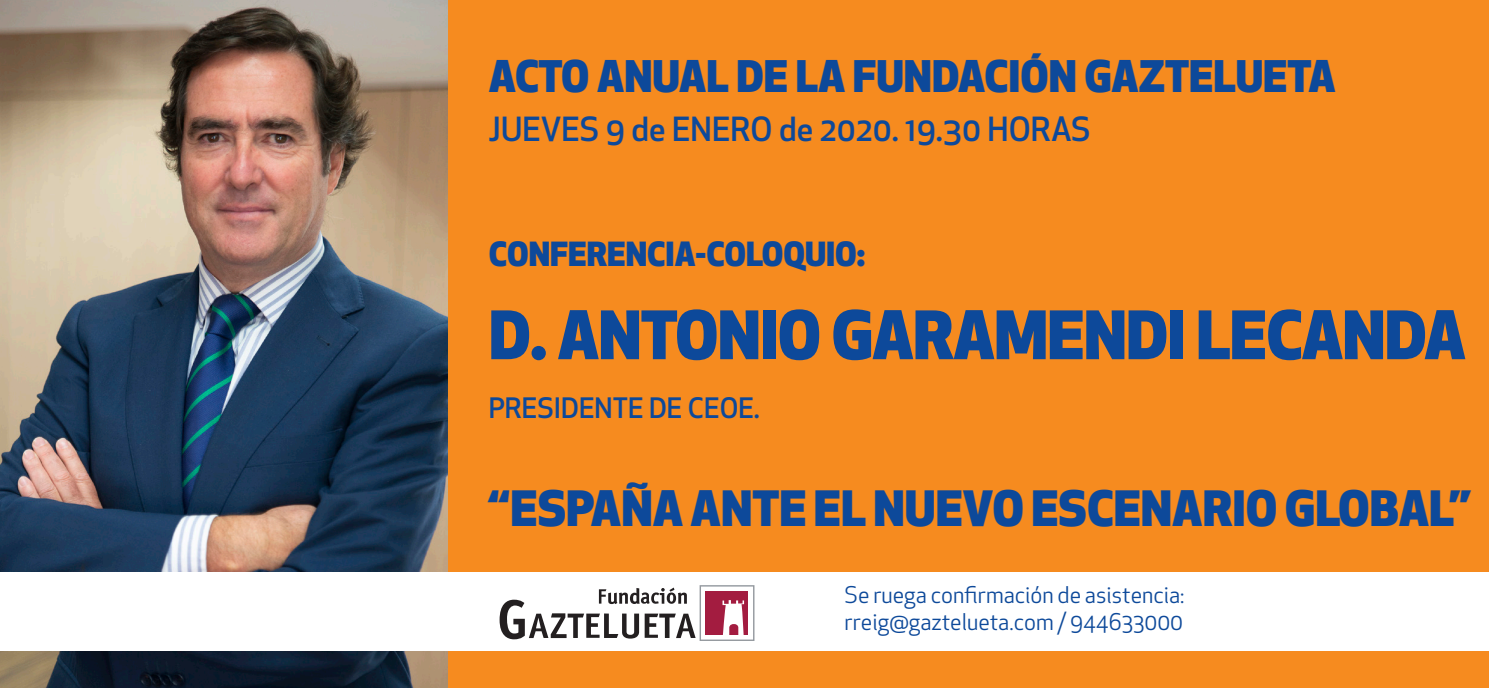
<style>
.page{position:relative;width:1489px;height:688px;background:#fff}
.page>*{position:absolute;margin:0;border:0;box-sizing:border-box;transform-origin:0 0}
.t1{font:800 65px "Apex New";letter-spacing:-.01em;color:#0d499a}
.t2{font:800 47.5px "Apex New";color:#0d499a}
.t3{font:800 42.5px "Apex New";color:#0d499a}
.t4{font:500 32.5px "Apex New";color:#0d499a}
.t5{font:800 32.5px "Apex New";color:#0d499a}
.t6{font:500 27.5px "Apex New";color:#0d499a}
.t7{font:22.5px "Apex New";color:#0d499a}
</style>
<div class="page">
<div style="left:0;top:0;width:1488px;height:687px;background:#f68b1f"></div>
<img style="left:0;top:0;width:448px;height:687px">
<div style="left:0;top:572px;width:1488px;height:78px;background:#fff"></div>
<div style="left:699px;top:585px;width:55px;height:55px;border:1px solid #94999f"></div>
<div style="left:705px;top:591px;width:42px;height:43px;background:#a31c40"></div>
<svg style="left:722px;top:600px;width:22px;height:35px"></svg>
<svg style="left:499px;top:587px;width:196px;height:52px"></svg>
<p class="t3" style="left:489px;top:47px;width:848px">ACTO ANUAL DE LA FUNDACIÓN GAZTELUETA</p>
<p class="t4" style="left:489px;top:107px;width:603px">JUEVES 9 de ENERO de 2020. 19.30 HORAS</p>
<p class="t5" style="left:489px;top:231px;width:378px">CONFERENCIA-COLOQUIO:</p>
<p class="t1" style="left:489px;top:290px;width:978px">D. ANTONIO GARAMENDI LECANDA</p>
<p class="t6" style="left:489px;top:389px;width:272px">PRESIDENTE DE CEOE.</p>
<p class="t2" style="left:489px;top:475px;width:982px">“ESPAÑA ANTE EL NUEVO ESCENARIO GLOBAL”</p>
<p class="t7" style="left:844px;top:580px;width:341px">Se ruega confirmación de asistencia:</p>
<p class="t7" style="left:844px;top:607px;width:340px">rreig@gaztelueta.com / 944633000</p>
</div>
